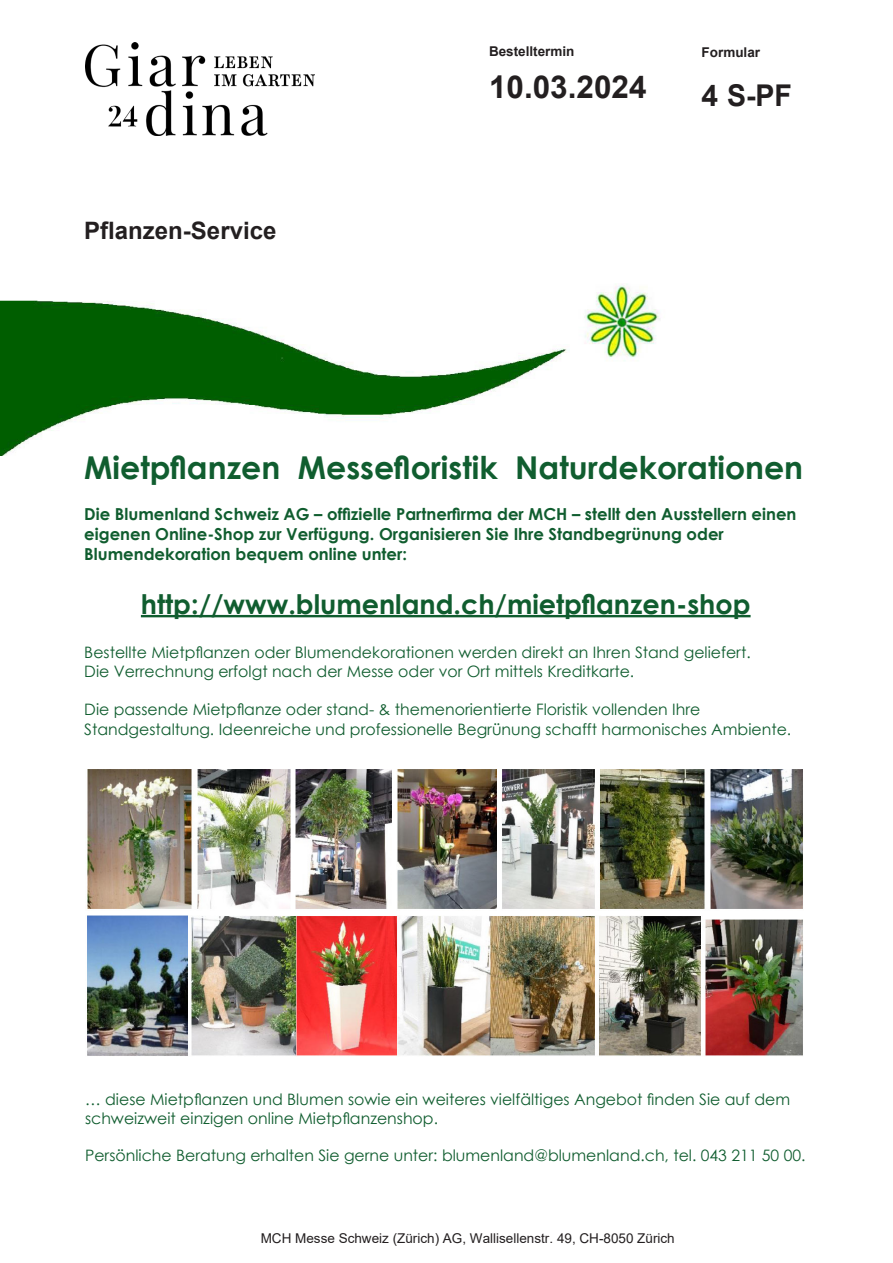
<style>
.page{position:relative;width:893px;height:1263px;background:#fff}
.page>*{position:absolute;margin:0;border:0;box-sizing:border-box;transform-origin:0 0}
.t1{font:700 31.5px "Century Gothic";color:#105d2f}
.Lauftext{font:700 31.5px "Arial";color:#231f20}
.Lauftext-2{font:700 30px "Arial";color:#231f20}
.t2{font:700 27px "Century Gothic";color:#105d2f}
.Heads{font:700 24px "Arial";color:#231f20}
.t3{font:700 16.5px/19.8px "Century Gothic";color:#105d2f}
.t4{font:15.75px/18.9px "Century Gothic";color:#105d2f}
.t5{font:13.5px "Arial";color:#231f20}
.Lauftext-3{font:700 13.5px "Arial";color:#231f20}
</style>
<div class="page">
<img style="left:0;top:284px;width:659px;height:171px">
<hr style="left:141px;top:615px;width:610px;height:2px;background:#105d2f">
<img style="left:87px;top:769px;width:716px;height:287px">
<img style="left:85px;top:43px;width:230px;height:93px">
<p class="Heads" style="left:84px;top:213px;width:194px">Pflanzen-Service</p>
<p class="Lauftext-3" style="left:489px;top:42px;width:87px">Bestelltermin</p>
<p class="Lauftext" style="left:489px;top:65px;width:159px">10.03.2024</p>
<p class="Lauftext-3" style="left:702px;top:42px;width:60px">Formular</p>
<p class="Lauftext-2" style="left:702px;top:74px;width:92px">4 S-PF</p>
<p class="t1" style="left:84px;top:443px;width:720px">Mietpflanzen Messefloristik Naturdekorationen</p>
<p class="t3" style="left:84px;top:503px;width:714px">Die Blumenland Schweiz AG – offizielle Partnerfirma der MCH – stellt den Ausstellern einen eigenen Online-Shop zur Verfügung. Organisieren Sie Ihre Standbegrünung oder</p>
<p class="t3" style="left:84px;top:543px;width:324px">Blumendekoration bequem online unter:</p>
<p class="t2" style="left:141px;top:583px;width:611px">http://www.blumenland.ch/mietpflanzen-shop</p>
<p class="t4" style="left:84px;top:643px;width:668px">Bestellte Mietpflanzen oder Blumendekorationen werden direkt an Ihren Stand geliefert.</p>
<p class="t4" style="left:84px;top:662px;width:552px">Die Verrechnung erfolgt nach der Messe oder vor Ort mittels Kreditkarte.</p>
<p class="t4" style="left:84px;top:700px;width:618px">Die passende Mietpflanze oder stand- &amp; themenorientierte Floristik vollenden Ihre</p>
<p class="t4" style="left:84px;top:719px;width:708px">Standgestaltung. Ideenreiche und professionelle Begrünung schafft harmonisches Ambiente.</p>
<p class="t4" style="left:85px;top:1089px;width:707px">… diese Mietpflanzen und Blumen sowie ein weiteres vielfältiges Angebot finden Sie auf dem schweizweit einzigen online Mietpflanzenshop.</p>
<p class="t4" style="left:85px;top:1146px;width:722px">Persönliche Beratung erhalten Sie gerne unter: blumenland@blumenland.ch, tel. 043 211 50 00.</p>
<p class="t5" style="left:261px;top:1229px;width:416px">MCH Messe Schweiz (Zürich) AG, Wallisellenstr. 49, CH-8050 Zürich</p>
</div>
